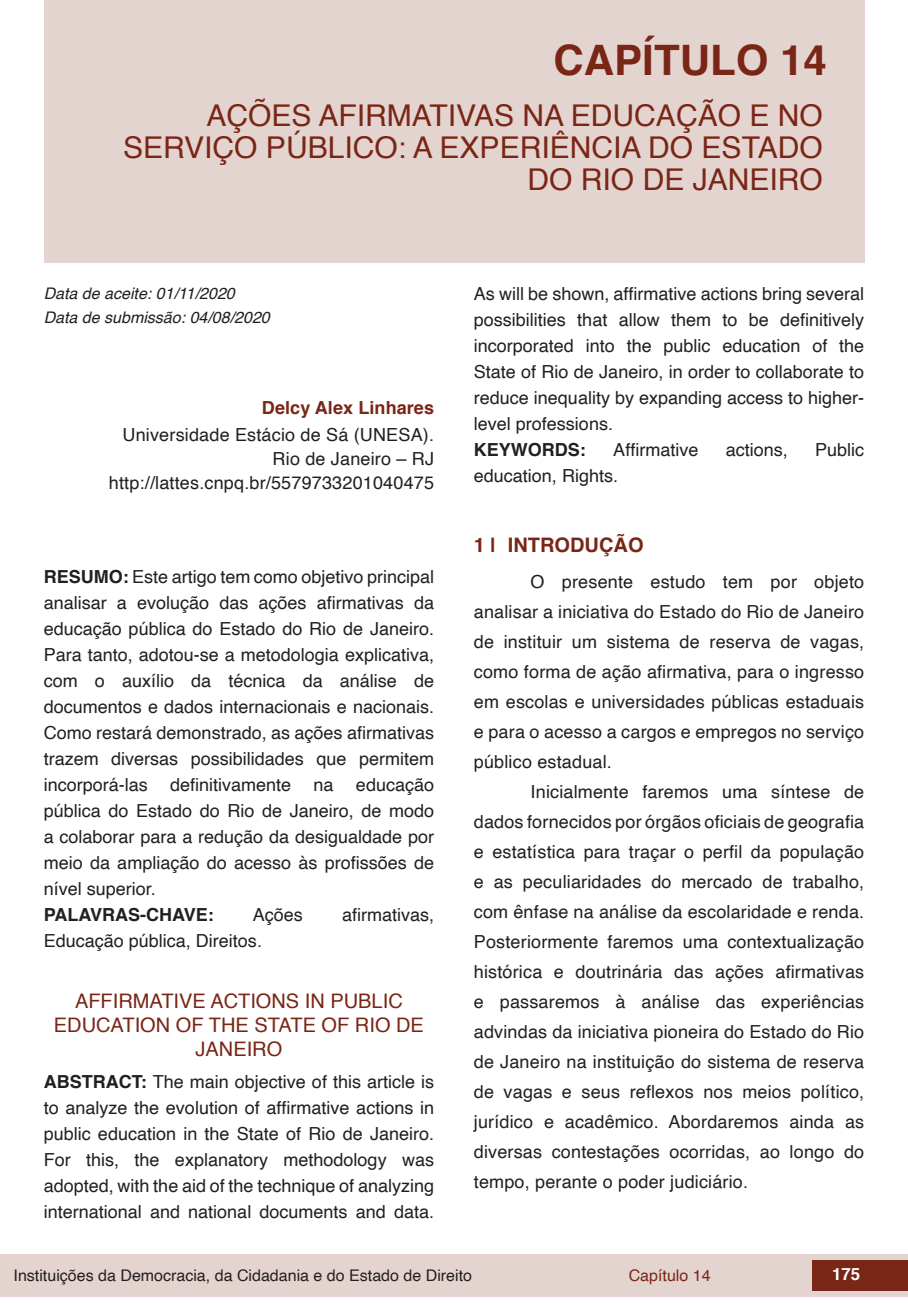
<style>
.page{position:relative;width:908px;height:1304px;background:#fff}
.page>*{position:absolute;margin:0;border:0;box-sizing:border-box;transform-origin:0 0}
.capítulos{font:700 42px "Helvetica";color:#7a2616}
.nome_artigos{font:30px/32px "Helvetica";color:#7a2616;text-align:right}
.título_Inglês{font:20px/24px "Helvetica";color:#7a2616;text-align:center}
.t1{font:700 20px "Helvetica";color:#7a2616}
.Resumos_e_PC_TXT{font:18px/26px "Helvetica";color:#231f20;text-align:justify}
.txt{font:18px/30px "Helvetica";letter-spacing:.01em;color:#231f20;text-align:justify}
.info_autores{font:18px "Helvetica";letter-spacing:.01em;color:#231f20}
.Resumos_e_PC_TXT-2{font:700 18px "Helvetica";color:#231f20}
.nome_autores{font:700 18px "Helvetica";letter-spacing:.005em;color:#7a2616}
.t2{font:700 16.8px "Helvetica";color:#fff}
.t3{font:16px "Helvetica";color:#231f20}
.data{font:italic 16px "Helvetica";color:#231f20}
.t4{font:16px "Helvetica";color:#7a2616}
.s1{font-weight:700}
</style>
<div class="page">
<div style="left:0;top:1254px;width:906px;height:43px;background:#e4d4d0"></div>
<div style="left:812px;top:1261px;width:95px;height:30px;background:#7a2616"></div>
<div style="left:44px;top:0;width:819px;height:263px;background:#e4d4d0"></div>
<p class="capítulos" style="left:553px;top:26px;width:275px">CAPÍTULO 14</p>
<p class="nome_artigos" style="left:123px;top:101px;width:701px">AÇÕES AFIRMATIVAS NA EDUCAÇÃO E NO<br>SERVIÇO PÚBLICO: A EXPERIÊNCIA DO ESTADO<br>DO RIO DE JANEIRO</p>
<p class="data" style="left:44px;top:280px;width:192px">Data de aceite: 01/11/2020</p>
<p class="data" style="left:44px;top:304px;width:227px">Data de submissão: 04/08/2020</p>
<p class="nome_autores" style="left:262px;top:393px;width:174px">Delcy Alex Linhares</p>
<p class="info_autores" style="left:122px;top:421px;width:313px">Universidade Estácio de Sá (UNESA).</p>
<p class="info_autores" style="left:272px;top:445px;width:163px">Rio de Janeiro – RJ</p>
<p class="info_autores" style="left:109px;top:469px;width:326px">http://lattes.cnpq.br/5579733201040475</p>
<p class="Resumos_e_PC_TXT" style="left:44px;top:564px;width:392px"><span class="s1">RESUMO:</span> Este artigo tem como objetivo principal analisar a evolução das ações afirmativas da educação pública do Estado do Rio de Janeiro.<br>Para tanto, adotou-se a metodologia explicativa, com o auxílio da técnica da análise de documentos e dados internacionais e nacionais.<br>Como restará demonstrado, as ações afirmativas trazem diversas possibilidades que permitem incorporá-las definitivamente na educação pública do Estado do Rio de Janeiro, de modo a colaborar para a redução da desigualdade por meio da ampliação do acesso às profissões de nível superior.</p>
<p class="Resumos_e_PC_TXT-2" style="left:44px;top:900px;width:172px">PALAVRAS-CHAVE:</p>
<p class="Resumos_e_PC_TXT" style="left:253px;top:902px;width:52px">Ações</p>
<p class="Resumos_e_PC_TXT" style="left:342px;top:902px;width:94px">afirmativas,</p>
<p class="Resumos_e_PC_TXT" style="left:44px;top:928px;width:220px">Educação pública, Direitos.</p>
<p class="título_Inglês" style="left:54px;top:990px;width:371px">AFFIRMATIVE ACTIONS IN PUBLIC<br>EDUCATION OF THE STATE OF RIO DE<br>JANEIRO</p>
<p class="Resumos_e_PC_TXT" style="left:44px;top:1069px;width:392px"><span class="s1">ABSTRACT:</span> The main objective of this article is to analyze the evolution of affirmative actions in public education in the State of Rio de Janeiro.<br>For this, the explanatory methodology was adopted, with the aid of the technique of analyzing international and national documents and data.</p>
<p class="Resumos_e_PC_TXT" style="left:473px;top:281px;width:392px">As will be shown, affirmative actions bring several possibilities that allow them to be definitively incorporated into the public education of the State of Rio de Janeiro, in order to collaborate to reduce inequality by expanding access to higher&shy;level professions.</p>
<p class="Resumos_e_PC_TXT-2" style="left:473px;top:435px;width:113px">KEYWORDS:</p>
<p class="Resumos_e_PC_TXT" style="left:613px;top:437px;width:87px">Affirmative</p>
<p class="Resumos_e_PC_TXT" style="left:725px;top:437px;width:64px">actions,</p>
<p class="Resumos_e_PC_TXT" style="left:814px;top:437px;width:51px">Public</p>
<p class="Resumos_e_PC_TXT" style="left:473px;top:463px;width:146px">education, Rights.</p>
<p class="t1" style="left:473px;top:529px;width:171px">1 | INTRODUÇÃO</p>
<p class="txt" style="left:473px;top:567px;width:392px;text-indent:57px">O presente estudo tem por objeto analisar a iniciativa do Estado do Rio de Janeiro de instituir um sistema de reserva de vagas, como forma de ação afirmativa, para o ingresso em escolas e universidades públicas estaduais e para o acesso a cargos e empregos no serviço público estadual.</p>
<p class="txt" style="left:473px;top:777px;width:392px;text-indent:57px">Inicialmente faremos uma síntese de dados fornecidos por órgãos oficiais de geografia e estatística para traçar o perfil da população e as peculiaridades do mercado de trabalho, com ênfase na análise da escolaridade e renda.<br>Posteriormente faremos uma contextualização histórica e doutrinária das ações afirmativas e passaremos à análise das experiências advindas da iniciativa pioneira do Estado do Rio de Janeiro na instituição do sistema de reserva de vagas e seus reflexos nos meios político, jurídico e acadêmico. Abordaremos ainda as diversas contestações ocorridas, ao longo do tempo, perante o poder judiciário.</p>
<p class="t3" style="left:14px;top:1263px;width:460px">Instituições da Democracia, da Cidadania e do Estado de Direito</p>
<p class="t4" style="left:628px;top:1263px;width:83px">Capítulo 14</p>
<p class="t2" style="left:831px;top:1261px;width:30px">175</p>
</div>
